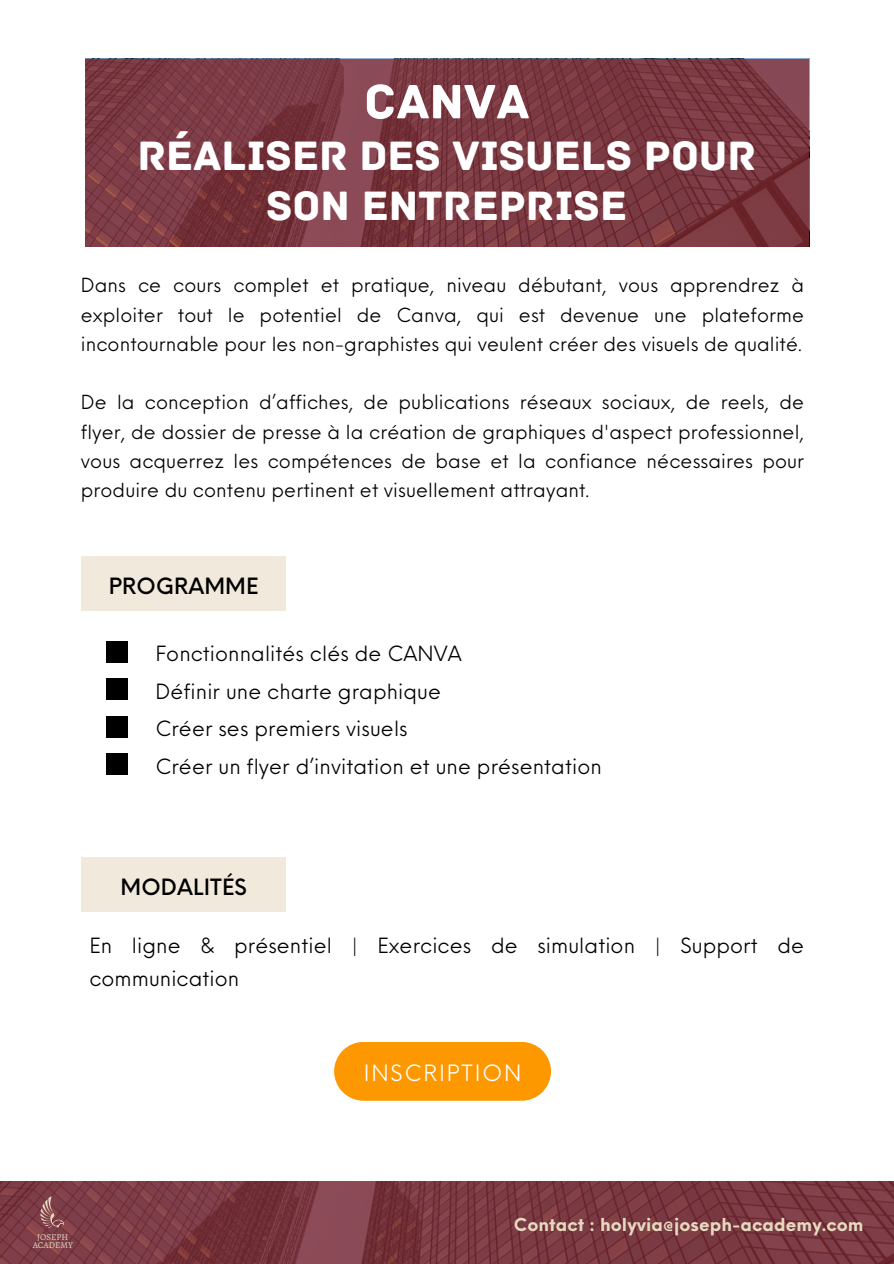
<style>
.page{position:relative;width:894px;height:1264px;background:#fff}
.page>*{position:absolute;margin:0;border:0;box-sizing:border-box;transform-origin:0 0}
.t1{font:50.7px "Archive";color:#fff}
.t2{font:43.2px/49.5px "Archive";color:#fff;text-align:center}
.t3{font:500 21.9px "Neue Einstellung";letter-spacing:.005em;color:#000}
.t4{font:21.9px "Neue Einstellung";letter-spacing:.085em;color:#fff}
.t5{font:20.4px/32.7px "Neue Einstellung";letter-spacing:.005em;color:#000}
.t6{font:18.9px/29.2px "Neue Einstellung";letter-spacing:.005em;color:#000;text-align:justify}
.t7{font:700 17.4px "Neue Einstellung";letter-spacing:.005em;color:#e6d9c0}
.t8{font:9px/8.6px "Alegreya SC";color:#e6d9c0;text-align:center}
</style>
<div class="page">
<svg style="left:85px;top:59px;width:723px;height:187px;background:#7a3841"></svg>
<div style="left:81px;top:556px;width:204px;height:54px;background:#f1eadc"></div>
<div style="left:107px;top:641px;width:21px;height:21px;background:#000"></div>
<div style="left:107px;top:716px;width:21px;height:21px;background:#000"></div>
<div style="left:107px;top:753px;width:21px;height:21px;background:#000"></div>
<div style="left:82px;top:857px;width:204px;height:54px;background:#f1eadc"></div>
<div style="left:107px;top:678px;width:21px;height:21px;background:#000"></div>
<div style="left:334px;top:1042px;width:217px;height:58px;background:#fd9800"></div>
<svg style="left:0;top:1181px;width:893px;height:82px;background:#793841"></svg>
<svg style="left:40px;top:1196px;width:25px;height:32px"></svg>
<p class="t1" style="left:364px;top:72px;width:167px">CANVA</p>
<p class="t2" style="left:137px;top:132px;width:620px">RÉALISER DES VISUELS POUR<br>SON ENTREPRISE</p>
<p class="t6" style="left:81px;top:269px;width:724px">Dans ce cours complet et pratique, niveau débutant, vous apprendrez à exploiter tout le potentiel de Canva, qui est devenue une plateforme incontournable pour les non-graphistes qui veulent créer des visuels de qualité.</p>
<h2 class="t6" style="left:81px;top:386px;width:724px">De la conception d’affiches, de publications réseaux sociaux, de reels, de flyer, de dossier de presse à la création de graphiques d'aspect professionnel, vous acquerrez les compétences de base et la confiance nécessaires pour produire du contenu pertinent et visuellement attrayant.</h2>
<h1 class="t3" style="left:109px;top:566px;width:151px">PROGRAMME</h1>
<h4 class="t5" style="left:155px;top:635px;width:308px">Fonctionnalités clés de CANVA</h4>
<h4 class="t5" style="left:155px;top:672px;width:287px">Définir une charte graphique</h4>
<h4 class="t5" style="left:155px;top:710px;width:254px">Créer ses premiers visuels</h4>
<h4 class="t5" style="left:155px;top:747px;width:448px">Créer un flyer d’invitation et une présentation</h4>
<h4 class="t3" style="left:121px;top:867px;width:128px">MODALITÉS</h4>
<h2 class="t5" style="left:89px;top:927px;width:716px">En ligne &amp; présentiel | Exercices de simulation | Support de communication</h2>
<h3 class="t4" style="left:363px;top:1053px;width:159px">INSCRIPTION</h3>
<p class="t8" style="left:33px;top:1232px;width:42px">JOSEPH<br>ACADEMY</p>
<h5 class="t7" style="left:514px;top:1208px;width:351px">Contact : holyvia@joseph-academy.com</h5>
</div>
